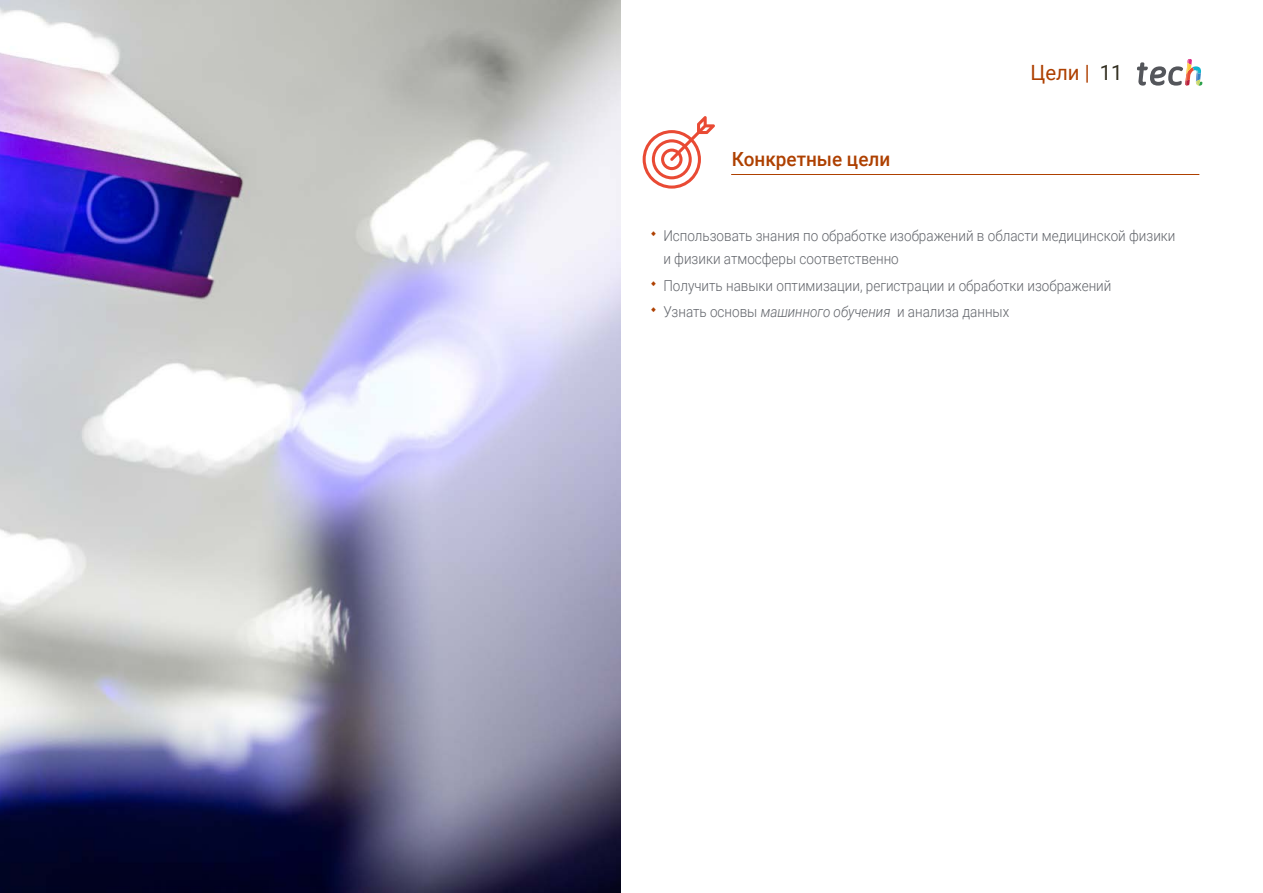
<style>
.page{position:relative;width:1263px;height:893px;background:#fff}
.page>*{position:absolute;margin:0;border:0;box-sizing:border-box;transform-origin:0 0}
.t1{font:21px "Roboto";color:#ae4000}
.t2{font:500 19.5px "Roboto";color:#ae4000}
.t3{font:300 15px/22.5px "Roboto";color:#61646a;scale:.9 1}
.s1{color:#312e20}
.s2{font-style:italic}
</style>
<div class="page">
<svg style="left:643px;top:116px;width:72px;height:73px"></svg>
<hr style="left:731px;top:174px;width:468px;height:1px;background:#ae4000">
<svg style="left:1137px;top:59px;width:65px;height:27px"></svg>
<img style="left:0;top:0;width:621px;height:893px">
<h2 class="t2" style="left:732px;top:146px;width:160px">Конкретные цели</h2>
<h1 class="t1" style="left:1030px;top:57px;width:94px">Цели | <span class="s1">11</span></h1>
<p class="t3" style="left:663px;top:224px;width:570px">Использовать знания по обработке изображений в области медицинской физики и физики атмосферы соответственно</p>
<p class="t3" style="left:663px;top:271px;width:499px;line-height:26.7px">Получить навыки оптимизации, регистрации и обработки изображений<br>Узнать основы <span class="s2">машинного обучения</span> и анализа данных</p>
</div>
